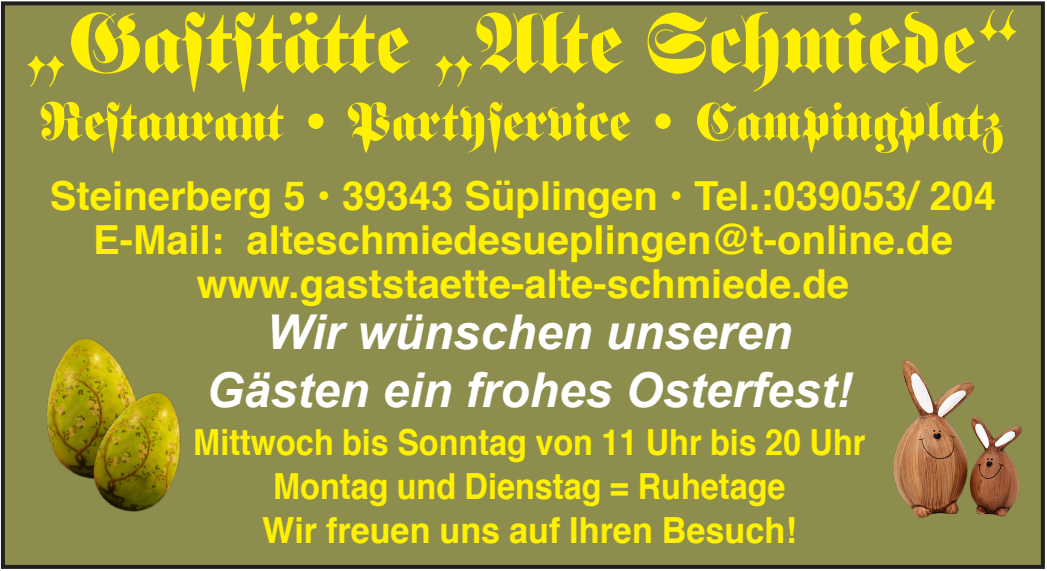
<style>
.page{position:relative;width:1047px;height:571px;background:#fff}
.page>*{position:absolute;margin:0;border:0;box-sizing:border-box;transform-origin:0 0}
.t1{font:88px "Fette Fra DCE";color:#fff101}
.t2{font:56px "Fette Fra DCE";color:#fff101}
.t3{font:italic 700 48px/58px "Arial";color:#fff;text-align:center}
.t4{font:700 40px/44px "Helvetica";color:#fff101;text-align:center}
.t5{font:700 36px/44px "Helvetica";color:#fff101;text-align:center;scale:.9 1}
</style>
<div class="page">
<div style="left:3px;top:3px;width:1039px;height:563px;background:#8d8e4d"></div>
<div style="left:1px;top:1px;width:1043px;height:567px;border:4px solid #231f20"></div>
<img style="left:46px;top:338px;width:58px;height:112px">
<img style="left:53px;top:347px;width:128px;height:165px">
<img style="left:893px;top:359px;width:130px;height:159px">
<h1 class="t1" style="left:23px;top:-10px;width:998px">„Gaststätte „Alte Schmiede“</h1>
<h2 class="t2" style="left:41px;top:88px;width:963px">Restaurant • Partyservice • Campingplatz</h2>
<p class="t4" style="left:50px;top:177px;width:947px">Steinerberg 5 • 39343 Süplingen • Tel.:039053/ 204<br>E-Mail: alteschmiedesueplingen@t-online.de www.gaststaette-alte-schmiede.de</p>
<p class="t3" style="left:206px;top:304px;width:647px">Wir wünschen unseren<br>Gästen ein frohes Osterfest!</p>
<p class="t5" style="left:193px;top:423px;width:748px">Mittwoch bis Sonntag von 11 Uhr bis 20 Uhr<br>Montag und Dienstag = Ruhetage<br>Wir freuen uns auf Ihren Besuch!</p>
</div>
